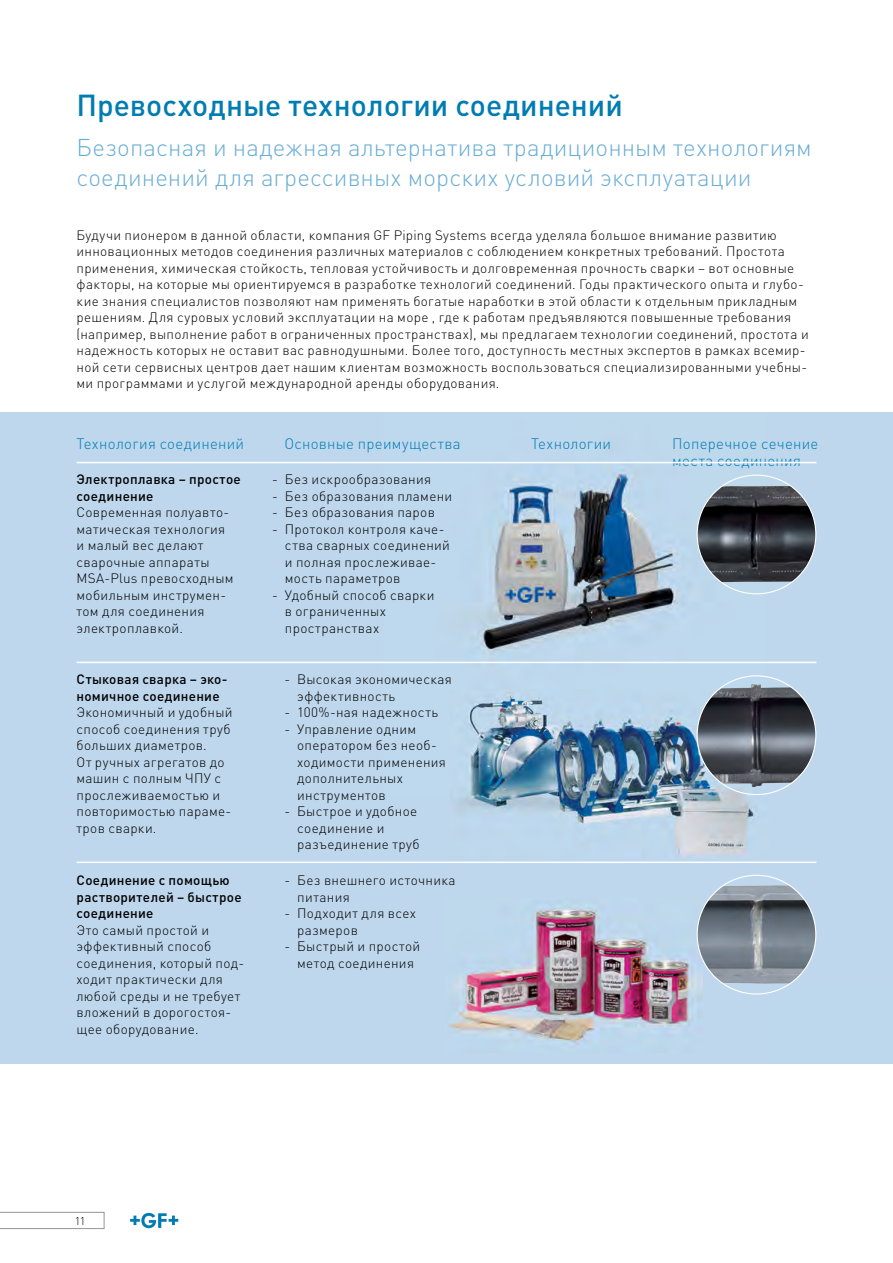
<style>
.page{position:relative;width:893px;height:1263px;background:#fff}
.page>*{position:absolute;margin:0;border:0;box-sizing:border-box;transform-origin:0 0}
.t1{font:500 30px "DIN Pro";color:#007cb2}
.t2{font:300 24px/30.8px "DIN Pro";letter-spacing:.005em;color:#6baed5}
.t3{font:300 15px/16.5px "DIN Pro";letter-spacing:.02em;color:#007cb2}
.t4{font:300 13.5px/16.5px "DIN Pro";letter-spacing:.025em;color:#000}
.t5{font:500 13.5px/16.5px "DIN Pro";letter-spacing:.02em;color:#000}
.t6{font:300 11.25px "DIN Pro";color:#000}
</style>
<div class="page">
<div style="left:0;top:1212px;width:104px;height:17px;border:1px solid #939598"></div>
<svg style="left:130px;top:1213px;width:48px;height:15px"></svg>
<div style="left:0;top:412px;width:893px;height:651px;background:#bed7ed"></div>
<hr style="left:77px;top:462px;width:739px;height:1px;background:#fff">
<hr style="left:77px;top:662px;width:739px;height:1px;background:#fff">
<hr style="left:77px;top:861px;width:739px;height:2px;background:#fff">
<img style="left:451px;top:689px;width:318px;height:169px">
<img style="left:697px;top:684px;width:119px;height:103px">
<img style="left:697px;top:486px;width:119px;height:96px">
<img style="left:445px;top:898px;width:257px;height:154px">
<img style="left:697px;top:885px;width:119px;height:99px">
<h1 class="t1" style="left:77px;top:85px;width:548px">Превосходные технологии соединений</h1>
<h2 class="t2" style="left:77px;top:131px;width:737px">Безопасная и надежная альтернатива традиционным технологиям соединений для агрессивных морских условий эксплуатации</h2>
<p class="t4" style="left:77px;top:226px;width:734px">Будучи пионером в данной области, компания GF Piping Systems всегда уделяла большое внимание развитию инновационных методов соединения различных материалов с соблюдением конкретных требований. Простота применения, химическая стойкость, тепловая устойчивость и долговременная прочность сварки – вот основные факторы, на которые мы ориентируемся в разработке технологий соединений. Годы практического опыта и глубо&shy;кие знания специалистов позволяют нам применять богатые наработки в этой области к отдельным прикладным решениям. Для суровых условий эксплуатации на море , где к работам предъявляются повышенные требования (например, выполнение работ в ограниченных пространствах), мы предлагаем технологии соединений, простота и надежность которых не оставит вас равнодушными. Более того, доступность местных экспертов в рамках всемир&shy;ной сети сервисных центров дает нашим клиентам возможность воспользоваться специализированными учебны&shy;ми программами и услугой международной аренды оборудования.</p>
<p class="t3" style="left:77px;top:435px;width:169px">Технология соединений</p>
<p class="t3" style="left:284px;top:435px;width:178px">Основные преимущества</p>
<p class="t3" style="left:531px;top:435px;width:81px">Технологии</p>
<p class="t3" style="left:672px;top:435px;width:148px">Поперечное сечение места соединения</p>
<p class="t5" style="left:77px;top:471px;width:166px">Электроплавка – простое соединение</p>
<p class="t4" style="left:77px;top:504px;width:159px">Современная полуавто&shy;матическая технология и малый вес делают сварочные аппараты<br>MSA-Plus превосходным мобильным инструмен&shy;том для соединения электроплавкой.</p>
<p class="t5" style="left:77px;top:671px;width:153px">Стыковая сварка – эко&shy;номичное соединение</p>
<p class="t4" style="left:77px;top:704px;width:157px">Экономичный и удобный способ соединения труб больших диаметров.<br>От ручных агрегатов до машин с полным ЧПУ с прослеживаемостью и повторимостью параме&shy;тров сварки.</p>
<p class="t4" style="left:272px;top:471px;width:161px">- Без искрообразования</p>
<p class="t4" style="left:272px;top:487px;width:182px">- Без образования пламени</p>
<p class="t4" style="left:272px;top:504px;width:164px">- Без образования паров</p>
<p class="t4" style="left:285px;top:520px;width:166px;text-indent:-13px">- Протокол контроля каче&shy;ства сварных соединений и полная прослеживае&shy;мость параметров</p>
<p class="t4" style="left:285px;top:586px;width:151px;text-indent:-13px">- Удобный способ сварки в ограниченных пространствах</p>
<p class="t4" style="left:297px;top:670px;width:156px;text-indent:-13px">- Высокая экономическая эффективность</p>
<p class="t4" style="left:284px;top:703px;width:155px">- 100%-ная надежность</p>
<p class="t4" style="left:297px;top:720px;width:150px;text-indent:-13px">- Управление одним оператором без необ&shy;ходимости применения дополнительных инструментов</p>
<p class="t4" style="left:297px;top:802px;width:124px;text-indent:-13px">- Быстрое и удобное соединение и разъединение труб</p>
<p class="t4" style="left:297px;top:871px;width:160px;text-indent:-13px">- Без внешнего источника питания</p>
<p class="t4" style="left:297px;top:904px;width:120px;text-indent:-13px">- Подходит для всех размеров</p>
<p class="t4" style="left:284px;top:937px;width:137px;text-align:center">- Быстрый и простой метод соединения</p>
<p class="t5" style="left:77px;top:871px;width:167px">Соединение с помощью растворителей – быстрое соединение</p>
<p class="t4" style="left:77px;top:921px;width:169px">Это самый простой и эффективный способ соединения, который под&shy;ходит практически для любой среды и не требует вложений в дорогостоя&shy;щее оборудование.</p>
<p class="t6" style="left:75px;top:1213px;width:12px">11</p>
</div>
